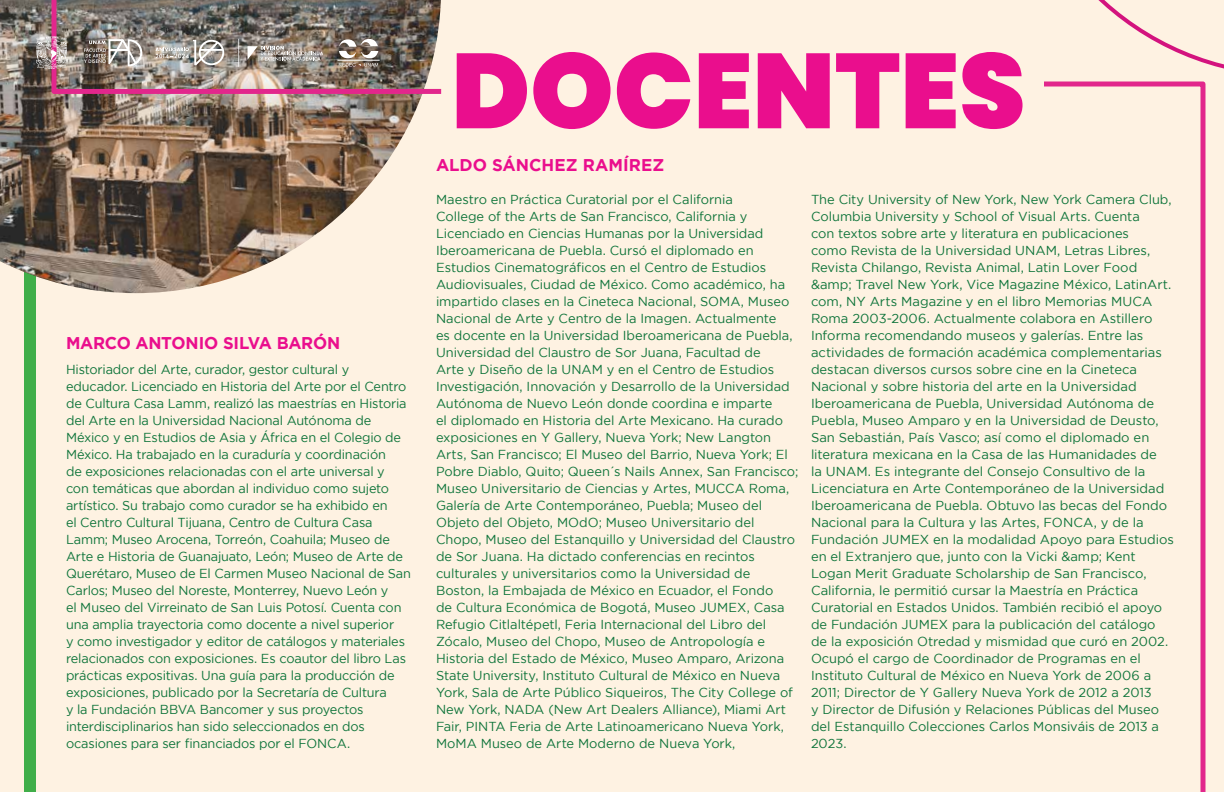
<style>
.page{position:relative;width:1224px;height:792px;background:#fef2e2}
.page>*{position:absolute;margin:0;border:0;box-sizing:border-box;transform-origin:0 0}
.t1{font:900 106px "Poppins";color:#ea0e8d}
.t2{font:700 17px "Gotham";letter-spacing:-.005em;color:#ea0e8d}
.t3{font:13px/17px "Gotham";letter-spacing:-.005em;color:#0e743a}
</style>
<div class="page">
<div style="left:24px;top:0;width:12px;height:792px;background:#40ae49"></div>
<img style="left:0;top:0;width:422px;height:293px">
<svg style="left:1098px;top:0;width:126px;height:69px"></svg>
<svg style="left:1044px;top:81px;width:162px;height:711px"></svg>
<img style="left:36px;top:0;width:406px;height:96px">
<h2 class="t2" style="left:66px;top:333px;width:276px">MARCO ANTONIO SILVA BARÓN</h2>
<p class="t3" style="left:66px;top:361px;width:347px">Historiador del Arte, curador, gestor cultural y educador. Licenciado en Historia del Arte por el Centro de Cultura Casa Lamm, realizó las maestrías en Historia del Arte en la Universidad Nacional Autónoma de México y en Estudios de Asia y África en el Colegio de México. Ha trabajado en la curaduría y coordinación<br>de exposiciones relacionadas con el arte universal y<br>con temáticas que abordan al individuo como sujeto artístico. Su trabajo como curador se ha exhibido en<br>el Centro Cultural Tijuana, Centro de Cultura Casa Lamm; Museo Arocena, Torreón, Coahuila; Museo de Arte e Historia de Guanajuato, León; Museo de Arte de Querétaro, Museo de El Carmen Museo Nacional de San Carlos; Museo del Noreste, Monterrey, Nuevo León y<br>el Museo del Virreinato de San Luis Potosí. Cuenta con una amplia trayectoria como docente a nivel superior<br>y como investigador y editor de catálogos y materiales relacionados con exposiciones. Es coautor del libro Las prácticas expositivas. Una guía para la producción de exposiciones, publicado por la Secretaría de Cultura<br>y la Fundación BBVA Bancomer y sus proyectos interdisciplinarios han sido seleccionados en dos ocasiones para ser financiados por el FONCA.</p>
<h1 class="t1" style="left:451px;top:30px;width:576px">DOCENTES</h1>
<h2 class="t2" style="left:436px;top:155px;width:230px">ALDO SÁNCHEZ RAMÍREZ</h2>
<p class="t3" style="left:436px;top:191px;width:364px">Maestro en Práctica Curatorial por el California<br>College of the Arts de San Francisco, California y Licenciado en Ciencias Humanas por la Universidad Iberoamericana de Puebla. Cursó el diplomado en Estudios Cinematográficos en el Centro de Estudios Audiovisuales, Ciudad de México. Como académico, ha impartido clases en la Cineteca Nacional, SOMA, Museo Nacional de Arte y Centro de la Imagen. Actualmente<br>es docente en la Universidad Iberoamericana de Puebla, Universidad del Claustro de Sor Juana, Facultad de<br>Arte y Diseño de la UNAM y en el Centro de Estudios Investigación, Innovación y Desarrollo de la Universidad Autónoma de Nuevo León donde coordina e imparte<br>el diplomado en Historia del Arte Mexicano. Ha curado exposiciones en Y Gallery, Nueva York; New Langton Arts, San Francisco; El Museo del Barrio, Nueva York; El Pobre Diablo, Quito; Queen´s Nails Annex, San Francisco; Museo Universitario de Ciencias y Artes, MUCCA Roma, Galería de Arte Contemporáneo, Puebla; Museo del Objeto del Objeto, MOdO; Museo Universitario del Chopo, Museo del Estanquillo y Universidad del Claustro de Sor Juana. Ha dictado conferencias en recintos culturales y universitarios como la Universidad de Boston, la Embajada de México en Ecuador, el Fondo<br>de Cultura Económica de Bogotá, Museo JUMEX, Casa Refugio Citlaltépetl, Feria Internacional del Libro del Zócalo, Museo del Chopo, Museo de Antropología e Historia del Estado de México, Museo Amparo, Arizona State University, Instituto Cultural de México en Nueva York, Sala de Arte Público Siqueiros, The City College of New York, NADA (New Art Dealers Alliance), Miami Art Fair, PINTA Feria de Arte Latinoamericano Nueva York, MoMA Museo de Arte Moderno de Nueva York,</p>
<p class="t3" style="left:811px;top:191px;width:364px">The City University of New York, New York Camera Club, Columbia University y School of Visual Arts. Cuenta<br>con textos sobre arte y literatura en publicaciones<br>como Revista de la Universidad UNAM, Letras Libres, Revista Chilango, Revista Animal, Latin Lover Food &amp;amp; Travel New York, Vice Magazine México, LatinArt. com, NY Arts Magazine y en el libro Memorias MUCA Roma 2003-2006. Actualmente colabora en Astillero Informa recomendando museos y galerías. Entre las actividades de formación académica complementarias destacan diversos cursos sobre cine en la Cineteca Nacional y sobre historia del arte en la Universidad Iberoamericana de Puebla, Universidad Autónoma de Puebla, Museo Amparo y en la Universidad de Deusto, San Sebastián, País Vasco; así como el diplomado en literatura mexicana en la Casa de las Humanidades de<br>la UNAM. Es integrante del Consejo Consultivo de la Licenciatura en Arte Contemporáneo de la Universidad Iberoamericana de Puebla. Obtuvo las becas del Fondo Nacional para la Cultura y las Artes, FONCA, y de la Fundación JUMEX en la modalidad Apoyo para Estudios en el Extranjero que, junto con la Vicki &amp;amp; Kent Logan Merit Graduate Scholarship de San Francisco, California, le permitió cursar la Maestría en Práctica Curatorial en Estados Unidos. También recibió el apoyo de Fundación JUMEX para la publicación del catálogo de la exposición Otredad y mismidad que curó en 2002.<br>Ocupó el cargo de Coordinador de Programas en el Instituto Cultural de México en Nueva York de 2006 a 2011; Director de Y Gallery Nueva York de 2012 a 2013<br>y Director de Difusión y Relaciones Públicas del Museo del Estanquillo Colecciones Carlos Monsiváis de 2013 a 2023.</p>
</div>
